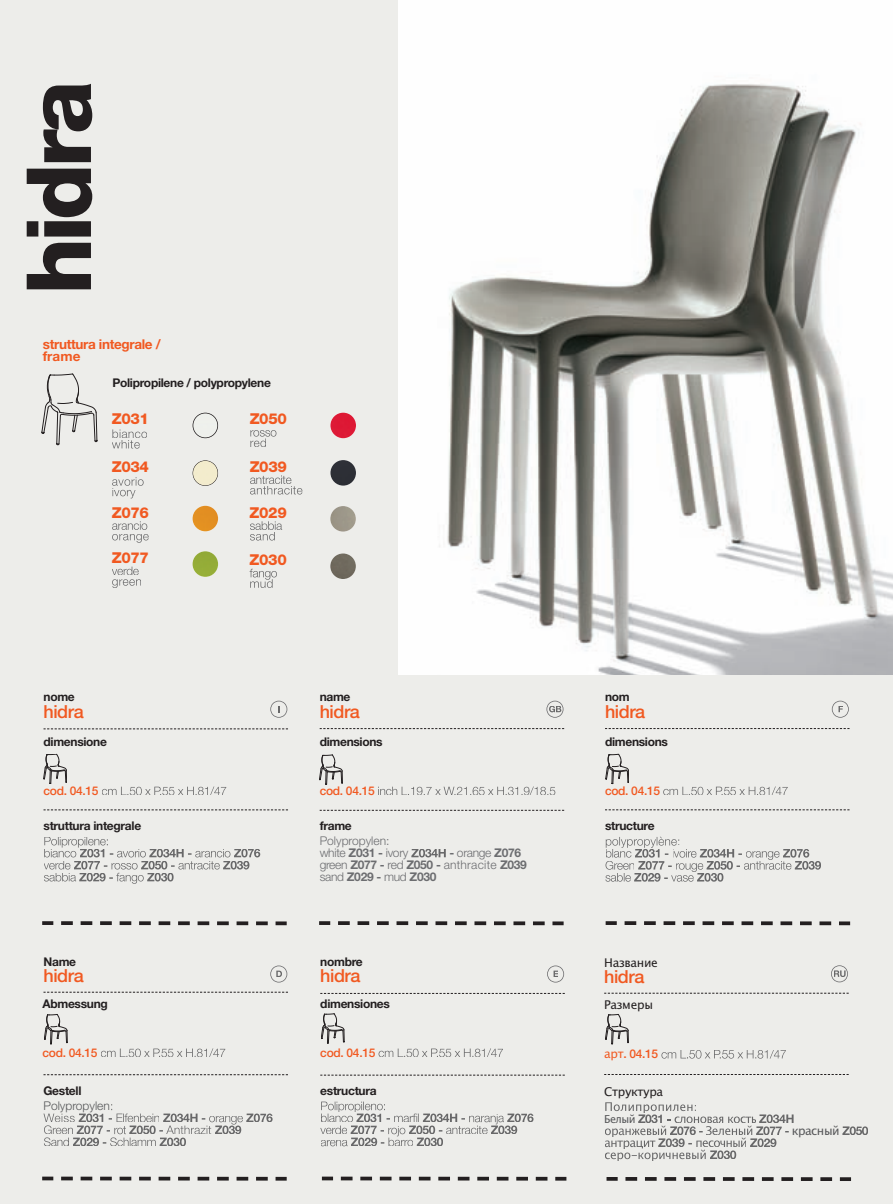
<style>
.page{position:relative;width:893px;height:1204px;background:#fff}
.page>*{position:absolute;margin:0;border:0;box-sizing:border-box;transform-origin:0 0}
.t1{font:800 90px "Helvetica Neue LT Std";letter-spacing:-.05em;color:#231f20}
.t2{font:500 18px "Helvetica Neue LT Std";letter-spacing:-.025em;color:#f15921}
.t3{font:800 15px "Helvetica Neue LT Std";letter-spacing:-.025em;color:#f15921}
.t4{font:700 13.5px/12px "Helvetica Neue LT Std";letter-spacing:-.025em;color:#f15921}
.t5{font:700 12px "Helvetica Neue LT Std";letter-spacing:-.025em;color:#231f20}
.t6{font:300 12px/12px "Helvetica Neue LT Std";letter-spacing:-.02em;color:#6c6d70}
.t7{font:500 12px "Helvetica Neue LT Std";letter-spacing:-.025em;color:#f15921}
.t8{font:300 12px/12px "Helvetica Neue LT Std";color:#6c6d70}
.t9{font:12px "Lucida Grande";letter-spacing:-.025em;color:#231f20}
.t10{font:300 12px "Helvetica Neue LT Std";color:#57585a}
.t11{font:12px "Lucida Grande";letter-spacing:-.04em;color:#57585a}
.t12{font:11.1px "Lucida Grande";letter-spacing:-.05em;color:#57585a}
.s1{font-weight:700}
.s2{font-family:"Lucida Grande";font-weight:400}
</style>
<div class="page">
<div style="left:0;top:0;width:893px;height:1203px;background:#ededea"></div>
<svg style="left:43px;top:1104px;width:230px;height:42px"></svg>
<svg style="left:43px;top:991px;width:245px;height:1px"></svg>
<svg style="left:43px;top:1074px;width:245px;height:1px"></svg>
<svg style="left:270px;top:965px;width:17px;height:17px"></svg>
<svg style="left:102px;top:786px;width:124px;height:9px"></svg>
<svg style="left:44px;top:837px;width:216px;height:46px"></svg>
<svg style="left:44px;top:728px;width:244px;height:1px"></svg>
<svg style="left:44px;top:809px;width:244px;height:1px"></svg>
<svg style="left:270px;top:700px;width:17px;height:17px"></svg>
<svg style="left:42px;top:921px;width:234px;height:4px"></svg>
<svg style="left:276px;top:921px;width:11px;height:4px"></svg>
<svg style="left:379px;top:1048px;width:124px;height:9px"></svg>
<svg style="left:320px;top:1101px;width:213px;height:45px"></svg>
<svg style="left:321px;top:992px;width:244px;height:1px"></svg>
<svg style="left:320px;top:1074px;width:245px;height:1px"></svg>
<svg style="left:547px;top:965px;width:17px;height:17px"></svg>
<svg style="left:606px;top:921px;width:226px;height:4px"></svg>
<svg style="left:839px;top:921px;width:11px;height:4px"></svg>
<svg style="left:378px;top:786px;width:140px;height:9px"></svg>
<svg style="left:411px;top:849px;width:35px;height:8px"></svg>
<svg style="left:320px;top:728px;width:244px;height:1px"></svg>
<svg style="left:320px;top:809px;width:244px;height:1px"></svg>
<svg style="left:546px;top:700px;width:17px;height:17px"></svg>
<svg style="left:319px;top:921px;width:226px;height:4px"></svg>
<svg style="left:552px;top:921px;width:12px;height:4px"></svg>
<svg style="left:661px;top:1050px;width:125px;height:8px"></svg>
<svg style="left:842px;top:1126px;width:26px;height:9px"></svg>
<svg style="left:605px;top:1102px;width:188px;height:59px"></svg>
<svg style="left:604px;top:992px;width:245px;height:1px"></svg>
<svg style="left:831px;top:965px;width:17px;height:17px"></svg>
<svg style="left:606px;top:1177px;width:12px;height:3px"></svg>
<svg style="left:625px;top:1177px;width:226px;height:3px"></svg>
<svg style="left:663px;top:786px;width:125px;height:9px"></svg>
<svg style="left:605px;top:836px;width:216px;height:45px"></svg>
<svg style="left:605px;top:728px;width:244px;height:1px"></svg>
<svg style="left:605px;top:809px;width:244px;height:1px"></svg>
<svg style="left:832px;top:700px;width:17px;height:17px"></svg>
<svg style="left:44px;top:753px;width:23px;height:30px"></svg>
<svg style="left:333px;top:1176px;width:215px;height:4px"></svg>
<svg style="left:322px;top:1176px;width:11px;height:4px"></svg>
<svg style="left:555px;top:1176px;width:11px;height:4px"></svg>
<svg style="left:44px;top:1014px;width:24px;height:30px"></svg>
<svg style="left:319px;top:754px;width:24px;height:30px"></svg>
<svg style="left:321px;top:1013px;width:23px;height:30px"></svg>
<svg style="left:606px;top:754px;width:23px;height:30px"></svg>
<svg style="left:605px;top:1014px;width:24px;height:30px"></svg>
<svg style="left:101px;top:1048px;width:124px;height:9px"></svg>
<svg style="left:53px;top:1176px;width:223px;height:4px"></svg>
<svg style="left:42px;top:1176px;width:11px;height:4px"></svg>
<svg style="left:276px;top:1176px;width:11px;height:4px"></svg>
<img style="left:398px;top:0;width:495px;height:675px">
<svg style="left:41px;top:373px;width:56px;height:73px"></svg>
<svg style="left:112px;top:429px;width:35px;height:19px"></svg>
<img style="left:193px;top:413px;width:25px;height:25px;border-radius:50%">
<div style="left:193px;top:412px;width:25px;height:26px;border:2px solid #231f20;border-radius:50%"></div>
<svg style="left:112px;top:477px;width:32px;height:21px"></svg>
<img style="left:193px;top:460px;width:25px;height:25px;border-radius:50%">
<div style="left:193px;top:460px;width:25px;height:26px;border:1px solid #231f20;border-radius:50%"></div>
<svg style="left:112px;top:521px;width:37px;height:21px"></svg>
<img style="left:193px;top:506px;width:25px;height:25px;border-radius:50%">
<svg style="left:112px;top:566px;width:29px;height:22px"></svg>
<img style="left:193px;top:551px;width:25px;height:26px;border-radius:50%">
<svg style="left:250px;top:430px;width:26px;height:17px"></svg>
<img style="left:330px;top:412px;width:26px;height:26px;border-radius:50%">
<svg style="left:250px;top:475px;width:52px;height:19px"></svg>
<img style="left:330px;top:460px;width:26px;height:25px;border-radius:50%">
<svg style="left:250px;top:521px;width:32px;height:19px"></svg>
<img style="left:330px;top:506px;width:26px;height:25px;border-radius:50%">
<svg style="left:250px;top:568px;width:27px;height:20px"></svg>
<img style="left:330px;top:553px;width:26px;height:26px;border-radius:50%">
<h1 class="t1" style="left:7px;top:294px;width:215px;rotate:-90deg">hidra</h1>
<p class="t4" style="left:43px;top:340px;width:120px">struttura integrale / frame</p>
<p class="t5" style="left:112px;top:378px;width:160px">Polipropilene / polypropylene</p>
<p class="t3" style="left:112px;top:410px;width:39px">Z031</p>
<p class="t3" style="left:112px;top:458px;width:39px">Z034</p>
<p class="t3" style="left:112px;top:504px;width:39px">Z076</p>
<p class="t3" style="left:112px;top:549px;width:39px">Z077</p>
<p class="t3" style="left:250px;top:410px;width:39px">Z050</p>
<p class="t3" style="left:250px;top:458px;width:39px">Z039</p>
<p class="t3" style="left:250px;top:504px;width:39px">Z029</p>
<p class="t3" style="left:250px;top:551px;width:39px">Z030</p>
<p class="t5" style="left:44px;top:692px;width:33px">nome</p>
<h2 class="t2" style="left:44px;top:700px;width:42px">hidra</h2>
<p class="t5" style="left:44px;top:737px;width:65px">dimensione</p>
<p class="t7" style="left:44px;top:784px;width:57px">cod. 04.15</p>
<p class="t5" style="left:44px;top:821px;width:99px">struttura integrale</p>
<p class="t5" style="left:43px;top:957px;width:34px">Name</p>
<h2 class="t2" style="left:43px;top:965px;width:42px">hidra</h2>
<p class="t5" style="left:43px;top:998px;width:67px">Abmessung</p>
<p class="t7" style="left:43px;top:1045px;width:57px">cod. 04.15</p>
<p class="t5" style="left:43px;top:1086px;width:39px">Gestell</p>
<p class="t10" style="left:43px;top:1101px;width:68px">Polypropylen</p>
<p class="t5" style="left:320px;top:692px;width:32px">name</p>
<h2 class="t2" style="left:320px;top:700px;width:42px">hidra</h2>
<p class="t5" style="left:320px;top:737px;width:65px">dimensions</p>
<p class="t7" style="left:320px;top:784px;width:57px">cod. 04.15</p>
<p class="t5" style="left:320px;top:821px;width:34px">frame</p>
<p class="t8" style="left:320px;top:836px;width:90px">Polypropylen: white <span class="s1">Z031 -</span> ivory</p>
<p class="t6" style="left:320px;top:848px;width:209px;text-indent:130px"><span class="s1">-</span> orange <span class="s1">Z076 </span>green <span class="s1">Z077 -</span> red <span class="s1">Z050 -</span> anthracite <span class="s1">Z039 </span>sand <span class="s1">Z029 -</span> mud <span class="s1">Z030</span></p>
<p class="t5" style="left:320px;top:957px;width:44px">nombre</p>
<h2 class="t2" style="left:320px;top:965px;width:42px">hidra</h2>
<p class="t5" style="left:320px;top:998px;width:71px">dimensiones</p>
<p class="t7" style="left:320px;top:1045px;width:57px">cod. 04.15</p>
<p class="t5" style="left:320px;top:1086px;width:58px">estructura</p>
<p class="t5" style="left:605px;top:692px;width:26px">nom</p>
<h2 class="t2" style="left:605px;top:700px;width:42px">hidra</h2>
<p class="t5" style="left:605px;top:737px;width:65px">dimensions</p>
<p class="t7" style="left:605px;top:784px;width:57px">cod. 04.15</p>
<p class="t5" style="left:605px;top:821px;width:51px">structure</p>
<p class="t9" style="left:604px;top:955px;width:55px">Название</p>
<h2 class="t2" style="left:604px;top:966px;width:42px">hidra</h2>
<p class="t9" style="left:604px;top:997px;width:50px">Размеры</p>
<p class="t7" style="left:604px;top:1047px;width:56px"><span class="s2">арт</span>. 04.15</p>
<p class="t9" style="left:604px;top:1084px;width:61px">Структура</p>
<p class="t12" style="left:604px;top:1112px;width:33px">Белый</p>
<p class="t11" style="left:792px;top:1123px;width:49px">красный</p>
</div>
